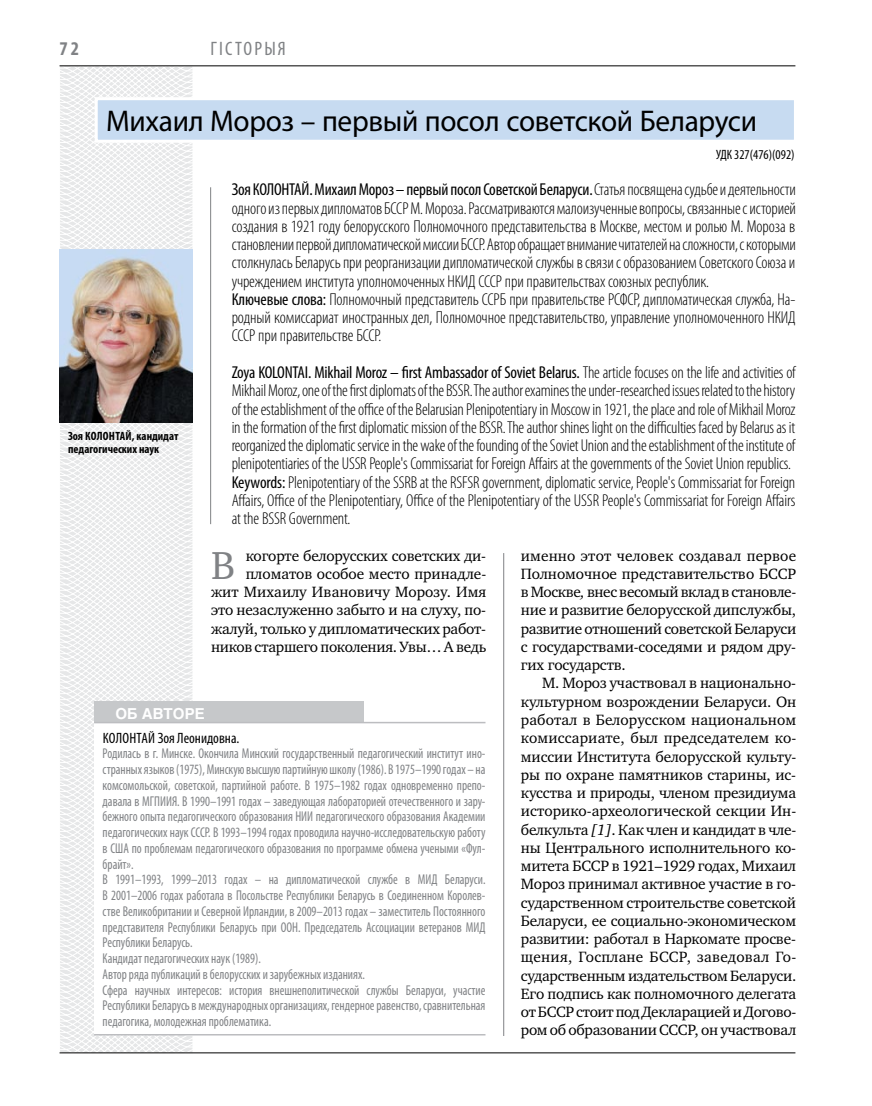
<style>
.page{position:relative;width:872px;height:1106px;background:#fff}
.page>*{position:absolute;margin:0;border:0;box-sizing:border-box;transform-origin:0 0}
.t1{font:40.05px "Charter C";color:#808285}
.t2{font:30px "Myriad Pro";letter-spacing:-.01em;color:#000}
.t3{font:condensed 19.5px "Myriad Pro";color:#808285}
.t4{font:700 condensed 19.5px "Myriad Pro";color:#808285}
.t5{font:300 condensed 17.25px/18.3px "Myriad Pro";letter-spacing:-.015em;color:#000}
.t6{font:15.3px/18.3px "Charter C";letter-spacing:-.01em;color:#000;text-align:justify}
.t7{font:condensed 15px "Myriad Pro";color:#000}
.t8{font:700 15px "Helios";color:#fff}
.t9{font:condensed 14.25px/15.8px "Myriad Pro";color:#808285;scale:.9 1}
.t10{font:condensed 13.5px "Myriad Pro";color:#000}
.t11{font:700 condensed 12px/13.5px "Myriad Pro";color:#000}
.s1{font-weight:400}
.s2{font-style:italic}
</style>
<div class="page">
<svg style="left:59px;top:65px;width:192px;height:989px"></svg>
<hr style="left:60px;top:1052px;width:735px;height:1px;background:#000">
<hr style="left:60px;top:65px;width:735px;height:1px;background:#000">
<hr style="left:503px;top:553px;width:1px;height:483px;background:#808285">
<div style="left:96px;top:99px;width:699px;height:42px;background:#c7dbf1"></div>
<div style="left:95px;top:97px;width:702px;height:46px;border:3px solid #fff"></div>
<div style="left:94px;top:701px;width:270px;height:24px;background:#c6c8ca"></div>
<div style="left:94px;top:723px;width:391px;height:311px;background:#fff"></div>
<hr style="left:94px;top:1034px;width:391px;height:1px;background:#bcbdc0">
<hr style="left:94px;top:722px;width:391px;height:1px;background:#bcbdc0">
<hr style="left:210px;top:187px;width:1px;height:337px;background:#808285">
<img style="left:60px;top:250px;width:133px;height:172px">
<p class="t4" style="left:60px;top:37px;width:21px">72</p>
<p class="t3" style="left:210px;top:37px;width:25px">Гістор</p>
<p class="t3" style="left:264px;top:37px;width:22px">ыя</p>
<h2 class="t2" style="left:106px;top:103px;width:652px">Михаил Мороз – первый посол советской Беларуси</h2>
<p class="t10" style="left:716px;top:146px;width:80px">УДК 327(476)(092)</p>
<p class="t11" style="left:68px;top:429px;width:112px">Зоя Колонтай, кандидат педагогических наук</p>
<p class="t5" style="left:232px;top:180px;width:566px"><span class="s1">Зоя КОЛОНТАЙ. Михаил Мороз – первый посол Советской Беларуси.</span> Статья посвящена судьбе и деятельности одного из первых дипломатов БССР М. Мороза. Рассматриваются малоизученные вопросы, связанные с историей создания в 1921 году белорусского Полномочного представительства в Москве, местом и ролью М. Мороза в становлении первой дипломатической миссии БССР. Автор обращает внимание читателей на сложности, с которыми столкнулась Беларусь при реорганизации дипломатической службы в связи с образованием Советского Союза и учреждением института уполномоченных НКИД СССР при правительствах союзных республик.<br><span class="s1">Ключевые слова:</span> Полномочный представитель ССРБ при правительстве РСФСР, дипломатическая служба, На&shy;родный комиссариат иностранных дел, Полномочное представительство, управление уполномоченного НКИД СССР при правительстве БССР.</p>
<p class="t5" style="left:232px;top:363px;width:565px"><span class="s1">Zoya KOLONTAI. Mikhail Moroz – first Ambassador of Soviet Belarus.</span> The article focuses on the life and activities of Mikhail Moroz, one of the first diplomats of the BSSR. The author examines the under-researched issues related to the history of the establishment of the office of the Belarusian Plenipotentiary in Moscow in 1921, the place and role of Mikhail Moroz in the formation of the first diplomatic mission of the BSSR. The author shines light on the difficulties faced by Belarus as it reorganized the diplomatic service in the wake of the founding of the Soviet Union and the establishment of the institute of plenipotentiaries of the USSR People's Commissariat for Foreign Affairs at the governments of the Soviet Union republics.<br><span class="s1">Keywords:</span> Plenipotentiary of the SSRB at the RSFSR government, diplomatic service, People's Commissariat for Foreign Affairs, Office of the Plenipotentiary, Office of the Plenipotentiary of the USSR People's Commissariat for Foreign Affairs at the BSSR Government.</p>
<p class="t6" style="left:211px;top:546px;width:277px;text-align:right">когорте белорусских советских ди&shy;пломатов особое место принадле-<br>жит Михаилу Ивановичу Морозу. Имя это незаслуженно забыто и на слуху, по&shy;жалуй, только у дипломатических работ&shy;ников старшего поколения. Увы… А ведь</p>
<p class="t6" style="left:521px;top:546px;width:277px">именно этот человек создавал первое Полномочное представительство БССР в Москве<span class="s2">,</span> внес весомый вклад в становле&shy;ние и развитие белорусской дипслужбы, развитие отношений советской Беларуси с государствами-соседями и рядом дру&shy;гих государств.</p>
<p class="t6" style="left:521px;top:674px;width:277px;text-indent:21px">М. Мороз участвовал в национально&shy;культурном возрождении Беларуси. Он работал в Белорусском национальном комиссариате, был председателем ко&shy;миссии Института белорусской культу&shy;ры по охране памятников старины, ис&shy;кусства и природы, членом президиума историко-археологической секции Ин&shy;белкульта <span class="s2">[1]</span>. Как член и кандидат в чле&shy;ны Центрального исполнительного ко&shy;митета БССР в 1921–1929 годах, Михаил Мороз принимал активное участие в го&shy;сударственном строительстве советской Беларуси, ее социально-экономическом развитии: работал в Наркомате просве&shy;щения, Госплане БССР, заведовал Го&shy;сударственным издательством Беларуси.<br>Его подпись как полномочного делегата от БССР стоит под Декларацией и Догово&shy;ром об образовании СССР, он участвовал</p>
<h1 class="t1" style="left:211px;top:543px;width:26px">В</h1>
<p class="t8" style="left:115px;top:705px;width:91px">об авторе</p>
<p class="t7" style="left:103px;top:728px;width:14px">Колонтай</p>
<p class="t7" style="left:158px;top:728px;width:83px">Зоя Леонидовна.</p>
<p class="t9" style="left:103px;top:745px;width:427px">Родилась в г. Минске. Окончила Минский государственный педагогический институт ино&shy;странных языков (1975), Минскую высшую партийную школу (1986). В 1975–1990 годах – на комсомольской, советской, партийной работе. В 1975–1982 годах одновременно препо&shy;давала в МГПИИЯ. В 1990–1991 годах – заведующая лабораторией отечественного и зару&shy;бежного опыта педагогического образования НИИ педагогического образования Академии педагогических наук СССР. В 1993–1994 годах проводила научно-исследовательскую работу в США по проблемам педагогического образования по программе обмена учеными «Фул&shy;брайт».<br>В 1991–1993, 1999–2013 годах – на дипломатической службе в МИД Беларуси.<br>В 2001–2006 годах работала в Посольстве Республики Беларусь в Соединенном Королев&shy;стве Великобритании и Северной Ирландии, в 2009–2013 годах – заместитель Постоянного представителя Республики Беларусь при ООН. Председатель Ассоциации ветеранов МИД Республики Беларусь.<br>Кандидат педагогических наук (1989).<br>Автор ряда публикаций в белорусских и зарубежных изданиях.<br>Сфера научных интересов: история внешнеполитической службы Беларуси, участие Республики Беларусь в международных организациях, гендерное равенство, сравнительная педагогика, молодежная проблематика.</p>
</div>
